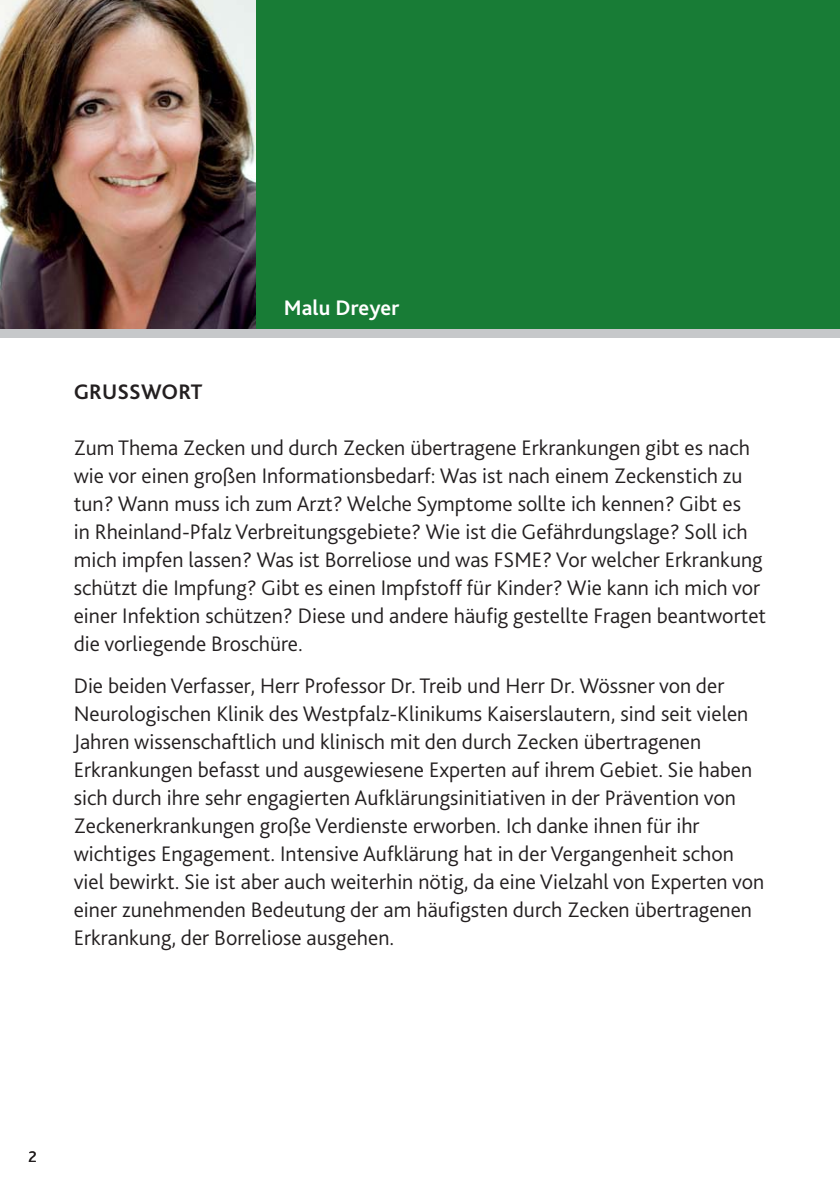
<style>
.page{position:relative;width:840px;height:1191px;background:#fff}
.page>*{position:absolute;margin:0;border:0;box-sizing:border-box;transform-origin:0 0}
.t1{font:300 22px/28px "Bliss 2";color:#231f20}
.t2{font:700 22px "Bliss 2";letter-spacing:.005em;color:#fff}
.t3{font:700 22px "Bliss 2";letter-spacing:.005em;color:#231f20}
.t4{font:16px "Bliss 2";color:#231f20}
</style>
<div class="page">
<div style="left:0;top:0;width:839px;height:337px;background:#187c36"></div>
<img style="left:0;top:0;width:255px;height:329px">
<div style="left:0;top:329px;width:839px;height:8px;background:#c6c8ca"></div>
<p class="t3" style="left:74px;top:383px;width:130px">GRUSSWORT</p>
<p class="t2" style="left:283px;top:299px;width:117px">Malu Dreyer</p>
<p class="t1" style="left:74px;top:436px;width:693px">Zum Thema Zecken und durch Zecken übertragene Erkrankungen gibt es nach wie vor einen großen Informationsbedarf: Was ist nach einem Zeckenstich zu tun? Wann muss ich zum Arzt? Welche Symptome sollte ich kennen? Gibt es<br>in Rheinland-Pfalz Verbreitungsgebiete? Wie ist die Gefährdungslage? Soll ich mich impfen lassen? Was ist Borreliose und was FSME? Vor welcher Erkrankung schützt die Impfung? Gibt es einen Impfstoff für Kinder? Wie kann ich mich vor einer Infektion schützen? Diese und andere häufig gestellte Fragen beantwortet die vorliegende Broschüre.</p>
<p class="t1" style="left:74px;top:674px;width:691px">Die beiden Verfasser, Herr Professor Dr. Treib und Herr Dr. Wössner von der Neurologischen Klinik des Westpfalz-Klinikums Kaiserslautern, sind seit vielen Jahren wissenschaftlich und klinisch mit den durch Zecken übertragenen Erkrankungen befasst und ausgewiesene Experten auf ihrem Gebiet. Sie haben sich durch ihre sehr engagierten Aufklärungsinitiativen in der Prävention von Zeckenerkrankungen große Verdienste erworben. Ich danke ihnen für ihr wichtiges Engagement. Intensive Aufklärung hat in der Vergangenheit schon viel bewirkt. Sie ist aber auch weiterhin nötig, da eine Vielzahl von Experten von einer zunehmenden Bedeutung der am häufigsten durch Zecken übertragenen Erkrankung, der Borreliose ausgehen.</p>
<p class="t4" style="left:28px;top:1150px;width:10px">2</p>
</div>
